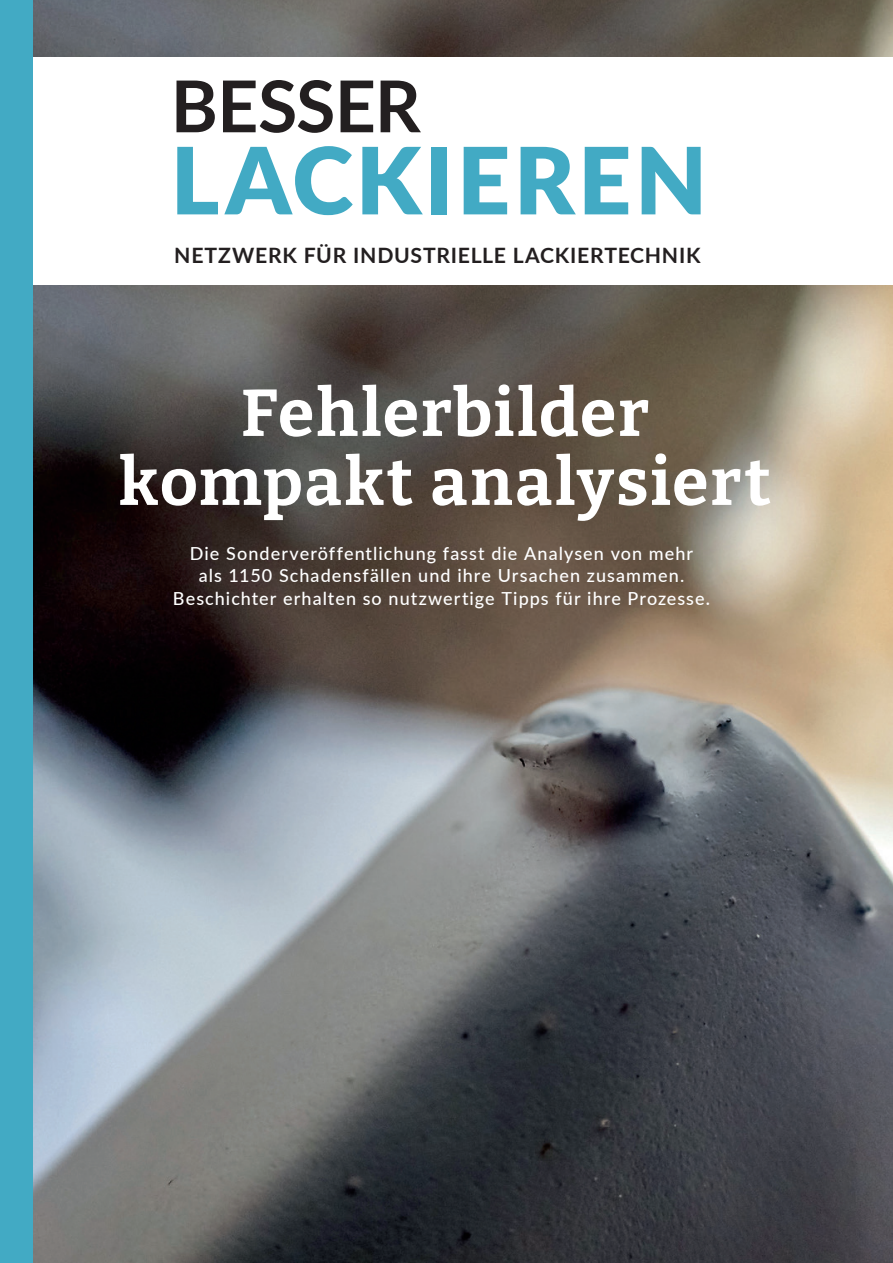
<style>
.page{position:relative;width:893px;height:1263px;background:#fff}
.page>*{position:absolute;margin:0;border:0;box-sizing:border-box;transform-origin:0 0}
.t1{font:900 92.7px "Lato";letter-spacing:.04em;color:#42aac4}
.t2{font:700 71.55px "Lato";letter-spacing:-.01em;color:#231f20}
.t3{font:700 66px/69px "Bitter";letter-spacing:.025em;color:#fff;text-align:center}
.t4{font:700 21.15px "Lato";letter-spacing:.035em;color:#231f20}
.t5{font:500 18px/22.5px "Lato";letter-spacing:.06em;color:#fff;text-align:center}
.s1{font-weight:600}
</style>
<div class="page">
<img style="left:33px;top:286px;width:860px;height:977px">
<img style="left:33px;top:0;width:860px;height:56px">
<div style="left:0;top:0;width:33px;height:1263px;background:#42aac4"></div>
<h2 class="t2" style="left:171px;top:54px;width:252px">BESSER</h2>
<h1 class="t1" style="left:171px;top:111px;width:538px">LACKIEREN</h1>
<p class="t4" style="left:174px;top:240px;width:528px">NETZWERK FÜR INDUSTRIELLE LACKIERTECHNIK</p>
<h3 class="t3" style="left:119px;top:377px;width:653px">Fehlerbilder kompakt analysiert</h3>
<p class="t5" style="left:173px;top:541px;width:539px">Die Sonderveröffentlichung fasst die Analysen von mehr<br>als 1150 Schadensfällen und ihre Ursachen zusammen.<br>Beschichter erhalten so nutzwertige Tipps für ihre Prozesse<span class="s1">.</span></p>
</div>
